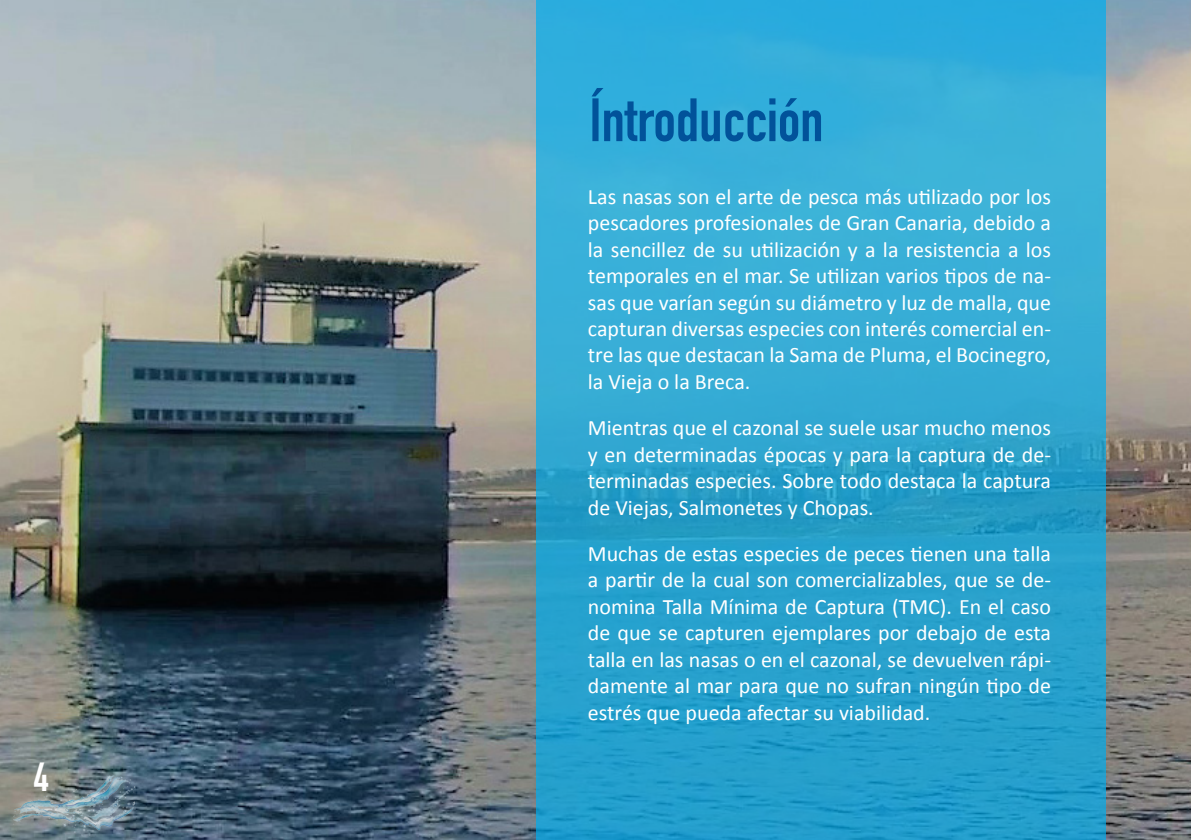
<style>
.page{position:relative;width:1191px;height:840px;background:#fff}
.page>*{position:absolute;margin:0;border:0;box-sizing:border-box;transform-origin:0 0}
.Titulín{font:700 60px "DIN Condensed";color:#01529a}
.t1{font:700 40px "DIN Condensed";color:#fff}
.t2{font:22px/26.4px "Calibri";color:#fff;text-align:justify}
</style>
<div class="page">
<img style="left:0;top:0;width:1191px;height:839px">
<svg style="left:537px;top:0;width:569px;height:839px;background:#2da6d1"></svg>
<div style="left:5px;top:765px;width:139px;height:74px;background:#fff;opacity:.75"></div>
<img style="left:13px;top:761px;width:122px;height:78px">
<p class="t1" style="left:34px;top:749px;width:16px">4</p>
<p class="Titulín" style="left:589px;top:80px;width:236px">Íntroducción</p>
<p class="t2" style="left:588px;top:182px;width:464px">Las nasas son el arte de pesca más utilizado por los pescadores profesionales de Gran Canaria, debido a la sencillez de su utilización y a la resistencia a los temporales en el mar. Se utilizan varios tipos de na&shy;sas que varían según su diámetro y luz de malla, que capturan diversas especies con interés comercial en&shy;tre las que destacan la Sama de Pluma, el Bocinegro, la Vieja o la Breca.</p>
<p class="t2" style="left:588px;top:413px;width:464px">Mientras que el cazonal se suele usar mucho menos y en determinadas épocas y para la captura de de&shy;terminadas especies. Sobre todo destaca la captura de Viejas, Salmonetes y Chopas.</p>
<p class="t2" style="left:588px;top:539px;width:464px">Muchas de estas especies de peces tienen una talla a partir de la cual son comercializables, que se de&shy;nomina Talla Mínima de Captura (TMC). En el caso de que se capturen ejemplares por debajo de esta talla en las nasas o en el cazonal, se devuelven rápi&shy;damente al mar para que no sufran ningún tipo de estrés que pueda afectar su viabilidad.</p>
</div>
